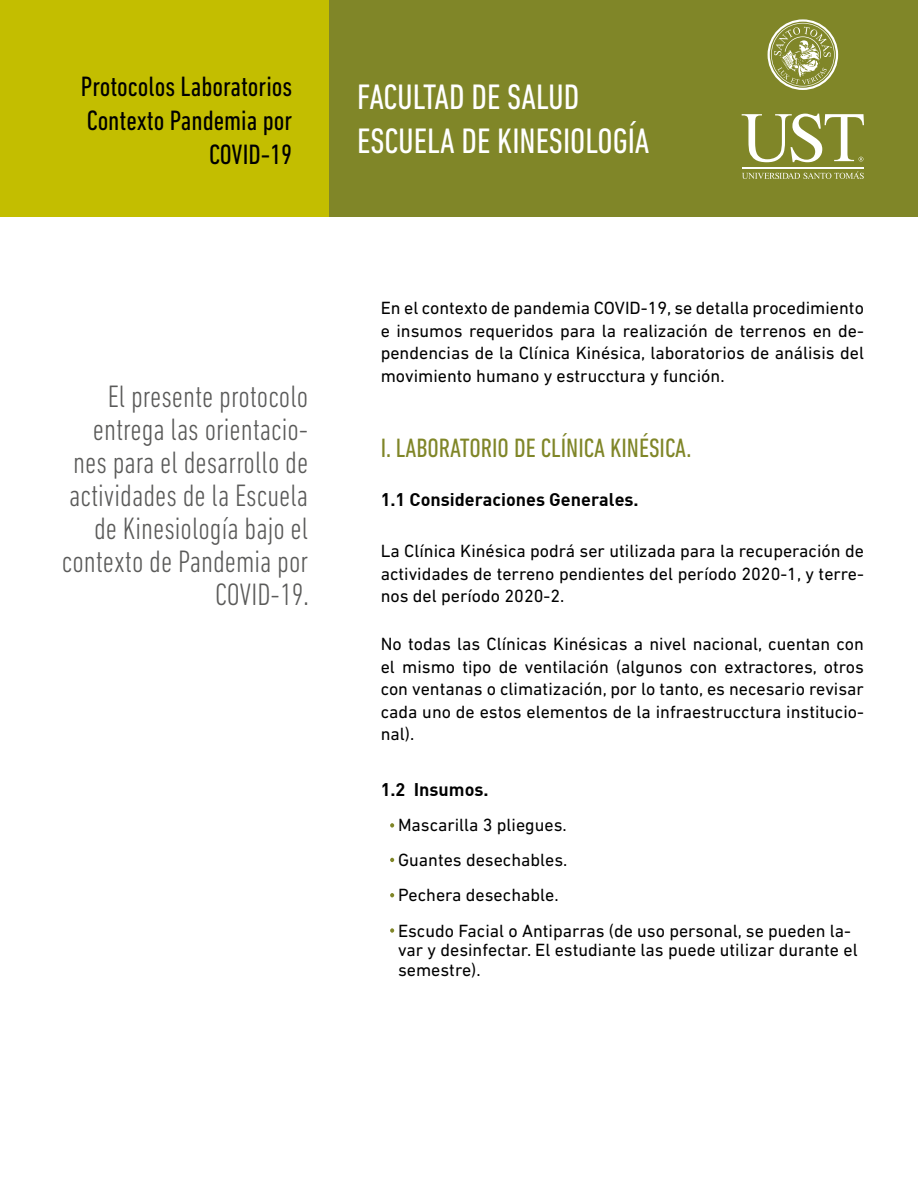
<style>
.page{position:relative;width:918px;height:1188px;background:#fff}
.page>*{position:absolute;margin:0;border:0;box-sizing:border-box;transform-origin:0 0}
.t1{font:condensed 36px/43.2px "DIN Next LT Pro";color:#fff}
.t2{font:300 condensed 31.5px/33px "DIN Next LT Pro";color:#5a5a59;text-align:right}
.t3{font:condensed 28.5px/34.2px "DIN Next LT Pro";color:#000;text-align:right}
.t4{font:condensed 27px "DIN Next LT Pro";color:#808628}
.t5{font:18px/22.5px "DIN Next LT Pro";color:#000;text-align:justify}
.t6{font:18px "DIN Bold";color:#000}
</style>
<div class="page">
<div style="left:0;top:0;width:329px;height:216px;background:#c3be00"></div>
<div style="left:329px;top:0;width:589px;height:216px;background:#808628"></div>
<svg style="left:390px;top:823px;width:4px;height:5px"></svg>
<svg style="left:390px;top:858px;width:4px;height:4px"></svg>
<svg style="left:390px;top:893px;width:4px;height:4px"></svg>
<svg style="left:390px;top:928px;width:4px;height:5px"></svg>
<hr style="left:742px;top:167px;width:122px;height:1px;background:#fff">
<svg style="left:742px;top:171px;width:122px;height:8px"></svg>
<svg style="left:742px;top:114px;width:122px;height:48px"></svg>
<svg style="left:768px;top:19px;width:70px;height:71px"></svg>
<h3 class="t3" style="left:81px;top:69px;width:213px">Protocolos Laboratorios<br>Contexto Pandemia por<br>COVID-19</h3>
<h1 class="t1" style="left:357px;top:75px;width:294px">FACULTAD DE SALUD<br>ESCUELA DE KINESIOLOGÍA</h1>
<h2 class="t2" style="left:62px;top:380px;width:248px">El presente protocolo entrega las orientacio&shy;nes para el desarrollo de actividades de la Escuela de Kinesiología bajo el contexto de Pandemia por<br>COVID-19.</h2>
<p class="t5" style="left:381px;top:297px;width:485px">En el contexto de pandemia COVID-19, se detalla procedimiento e insumos requeridos para la realización de terrenos en de&shy;pendencias de la Clínica Kinésica, laboratorios de análisis del movimiento humano y estrucctura y función.</p>
<h3 class="t4" style="left:381px;top:432px;width:312px">I. LABORATORIO DE CLÍNICA KINÉSICA.</h3>
<p class="t6" style="left:381px;top:488px;width:259px">1.1 Consideraciones Generales.</p>
<p class="t5" style="left:381px;top:540px;width:485px">La Clínica Kinésica podrá ser utilizada para la recuperación de actividades de terreno pendientes del período 2020-1, y terre&shy;nos del período 2020-2.</p>
<p class="t5" style="left:381px;top:633px;width:485px">No todas las Clínicas Kinésicas a nivel nacional, cuentan con el mismo tipo de ventilación (algunos con extractores, otros con ventanas o climatización, por lo tanto, es necesario revisar cada uno de estos elementos de la infraestrucctura institucio&shy;nal).</p>
<p class="t6" style="left:381px;top:777px;width:109px">1.2 Insumos.</p>
<p class="t5" style="left:398px;top:807px;width:454px;line-height:35.2px;text-align:left">Mascarilla 3 pliegues.<br>Guantes desechables.<br>Pechera desechable.<br>Escudo Facial o Antiparras (de uso personal, se pueden la-</p>
<p class="t5" style="left:398px;top:940px;width:461px;line-height:19.5px">var y desinfectar. El estudiante las puede utilizar durante el semestre).</p>
</div>
